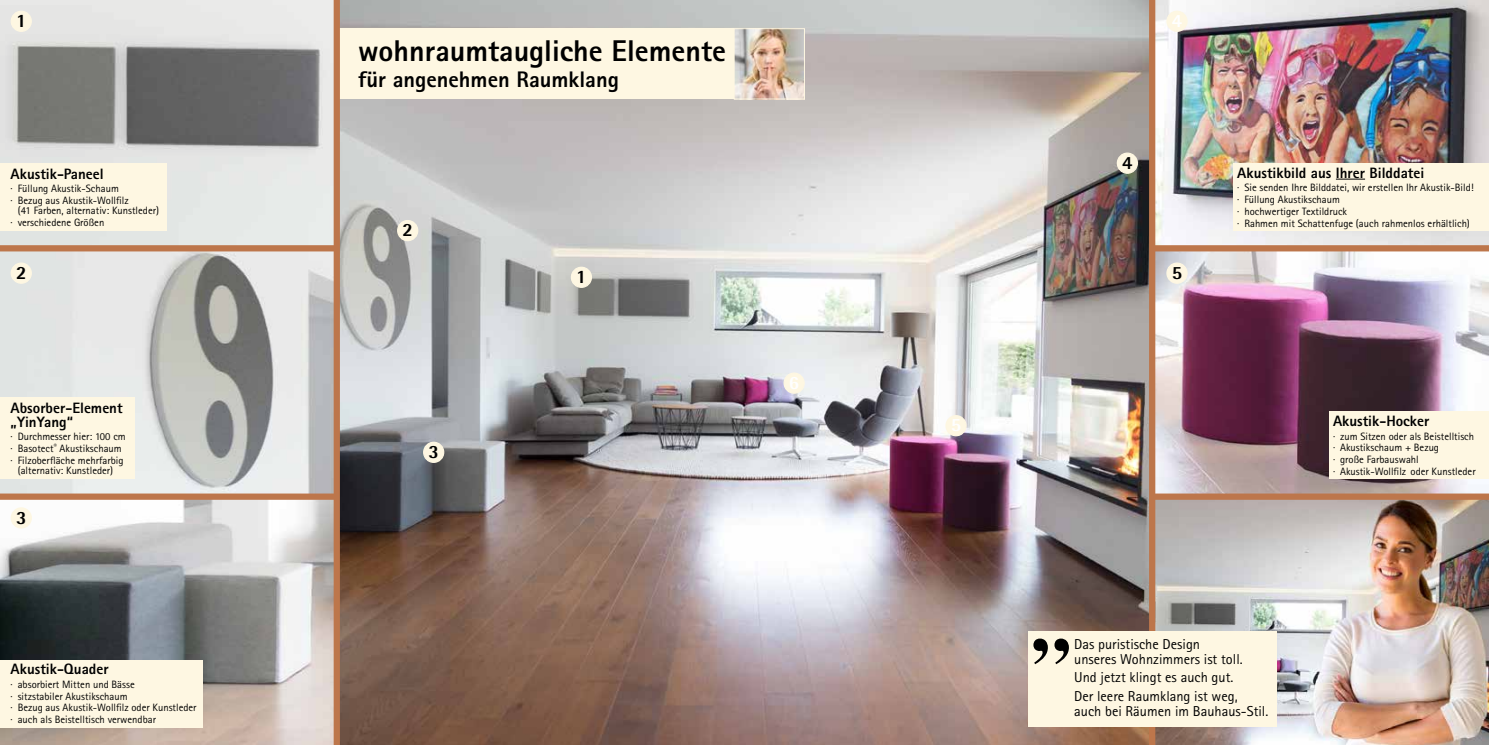
<style>
.page{position:relative;width:1489px;height:745px;background:#fff}
.page>*{position:absolute;margin:0;border:0;box-sizing:border-box;transform-origin:0 0}
.t1{font:800 30px "Rotis Sans Serif Std";color:#000}
.t2{font:800 22.5px "Rotis Sans Serif Std";color:#000}
.t3{font:800 18.75px "Rotis Semi Sans";color:#000}
.t4{font:800 18.75px "Rotis Semi Sans";color:#fff}
.t5{font:800 15px/13.8px "Rotis Sans Serif Std";color:#000}
.t6{font:14.38px/15px "Rotis Sans Serif Std";color:#000}
.t7{font:10.62px/11.8px "Rotis Sans Serif Std";color:#000}
</style>
<div class="page">
<img style="left:0;top:0;width:1488px;height:744px">
<svg style="left:0;top:0;width:333px;height:245px;background:#b3b4b3"></svg>
<div style="left:0;top:245px;width:337px;height:6px;background:#bd764b"></div>
<div style="left:1152px;top:245px;width:336px;height:6px;background:#bd764b"></div>
<div style="left:1152px;top:493px;width:336px;height:6px;background:#bd764b"></div>
<div style="left:423px;top:442px;width:20px;height:20px;background:#fef7e2;border-radius:50%"></div>
<div style="left:423px;top:441px;width:21px;height:21px;border:1px solid #fef7e2;border-radius:50%"></div>
<div style="left:397px;top:220px;width:20px;height:20px;background:#fef7e2;border-radius:50%"></div>
<div style="left:397px;top:220px;width:21px;height:21px;border:1px solid #fef7e2;border-radius:50%"></div>
<div style="left:571px;top:267px;width:20px;height:20px;background:#fef7e2;border-radius:50%"></div>
<div style="left:570px;top:266px;width:22px;height:22px;border:1px solid #fef7e2;border-radius:50%"></div>
<div style="left:1117px;top:153px;width:20px;height:20px;background:#fef7e2;border-radius:50%"></div>
<div style="left:1116px;top:152px;width:21px;height:22px;border:1px solid #fef7e2;border-radius:50%"></div>
<div style="left:946px;top:415px;width:20px;height:20px;background:#fef7e2;border-radius:50%"></div>
<div style="left:945px;top:415px;width:21px;height:21px;border:1px solid #fef7e2;border-radius:50%"></div>
<div style="left:1166px;top:11px;width:20px;height:20px;background:#fef7e2;border-radius:50%"></div>
<div style="left:1166px;top:11px;width:21px;height:21px;border:1px solid #fef7e2;border-radius:50%"></div>
<div style="left:11px;top:263px;width:20px;height:20px;background:#fef7e2;border-radius:50%"></div>
<div style="left:11px;top:262px;width:21px;height:21px;border:1px solid #fef7e2;border-radius:50%"></div>
<div style="left:11px;top:11px;width:20px;height:20px;background:#fef7e2;border-radius:50%"></div>
<div style="left:11px;top:11px;width:21px;height:21px;border:1px solid #fef7e2;border-radius:50%"></div>
<div style="left:11px;top:507px;width:20px;height:20px;background:#fef7e2;border-radius:50%"></div>
<div style="left:11px;top:507px;width:21px;height:21px;border:1px solid #fef7e2;border-radius:50%"></div>
<div style="left:1166px;top:263px;width:20px;height:20px;background:#fef7e2;border-radius:50%"></div>
<div style="left:1166px;top:262px;width:21px;height:21px;border:1px solid #fef7e2;border-radius:50%"></div>
<div style="left:1148px;top:0;width:7px;height:744px;background:#bd764b"></div>
<div style="left:0;top:493px;width:337px;height:6px;background:#bd764b"></div>
<div style="left:784px;top:373px;width:20px;height:20px;background:#fef7e2;border-radius:50%"></div>
<div style="left:783px;top:372px;width:21px;height:21px;border:1px solid #fef7e2;border-radius:50%"></div>
<div style="left:337px;top:28px;width:396px;height:71px;background:#fef7e2"></div>
<img style="left:735px;top:30px;width:67px;height:67px">
<div style="left:733px;top:28px;width:71px;height:71px;border:1px solid #fef7e2"></div>
<div style="left:333px;top:0;width:7px;height:744px;background:#bd764b"></div>
<div style="left:0;top:397px;width:135px;height:81px;background:#fef7e2"></div>
<div style="left:0;top:163px;width:167px;height:67px;background:#fef7e2"></div>
<div style="left:0;top:659px;width:202px;height:67px;background:#fef7e2"></div>
<div style="left:1233px;top:163px;width:255px;height:67px;background:#fef7e2"></div>
<svg style="left:1335px;top:179px;width:29px;height:1px"></svg>
<div style="left:1329px;top:411px;width:159px;height:67px;background:#fef7e2"></div>
<div style="left:1028px;top:631px;width:248px;height:95px;background:#fef7e2"></div>
<svg style="left:1033px;top:638px;width:35px;height:25px"></svg>
<h3 class="t3" style="left:16px;top:9px;width:12px">1</h3>
<h3 class="t5" style="left:11px;top:166px;width:95px">Akustik-Paneel</h3>
<p class="t7" style="left:11px;top:182px;width:120px">· Füllung Akustik-Schaum<br>· Bezug aus Akustik-Wollfilz</p>
<p class="t7" style="left:11px;top:204px;width:150px;text-indent:7px">(41 Farben, alternativ: Kunstleder) · verschiedene Größen</p>
<h3 class="t3" style="left:16px;top:260px;width:12px">2</h3>
<h3 class="t5" style="left:11px;top:400px;width:113px">Absorber-Element „YinYang“</h3>
<p class="t7" style="left:11px;top:430px;width:117px">· Durchmesser hier: 100 cm · Basotect<sup>®</sup> Akustikschaum · Filzoberfläche mehrfarbig</p>
<p class="t7" style="left:18px;top:464px;width:97px">(alternativ: Kunstleder)</p>
<h3 class="t3" style="left:16px;top:505px;width:12px">3</h3>
<h3 class="t5" style="left:11px;top:661px;width:100px">Akustik-Quader</h3>
<p class="t7" style="left:11px;top:677px;width:187px">· absorbiert Mitten und Bässe<br>· sitzstabiler Akustikschaum<br>· Bezug aus Akustik-Wollfilz oder Kunstleder · auch als Beistelltisch verwendbar</p>
<h1 class="t1" style="left:358px;top:32px;width:369px">wohnraumtaugliche Elemente</h1>
<h2 class="t2" style="left:358px;top:65px;width:262px">für angenehmen Raumklang</h2>
<h3 class="t3" style="left:402px;top:218px;width:12px">2</h3>
<h3 class="t3" style="left:428px;top:439px;width:12px">3</h3>
<h3 class="t3" style="left:576px;top:264px;width:12px">1</h3>
<h3 class="t4" style="left:788px;top:370px;width:12px">6</h3>
<h3 class="t4" style="left:950px;top:413px;width:12px">5</h3>
<h3 class="t4" style="left:1171px;top:9px;width:12px">4</h3>
<h3 class="t3" style="left:1122px;top:150px;width:12px">4</h3>
<h3 class="t3" style="left:1171px;top:260px;width:12px">5</h3>
<h3 class="t5" style="left:1237px;top:165px;width:188px">Akustikbild aus Ihrer Bilddatei</h3>
<p class="t7" style="left:1237px;top:181px;width:238px">· Sie senden Ihre Bilddatei, wir erstellen Ihr Akustik-Bild! · Füllung Akustikschaum<br>· hochwertiger Textildruck<br>· Rahmen mit Schattenfuge (auch rahmenlos erhältlich)</p>
<h3 class="t5" style="left:1332px;top:413px;width:98px">Akustik-Hocker</h3>
<p class="t7" style="left:1332px;top:429px;width:144px">· zum Sitzen oder als Beistelltisch · Akustikschaum + Bezug<br>· große Farbauswahl<br>· Akustik-Wollfilz oder Kunstleder</p>
<h3 class="t6" style="left:1074px;top:635px;width:170px">Das puristische Design unseres Wohnzimmers ist toll.</h3>
<h3 class="t6" style="left:1074px;top:667px;width:165px;line-height:18.5px">Und jetzt klingt es auch gut.<br>Der leere Raumklang ist weg,</h3>
<h3 class="t6" style="left:1074px;top:702px;width:196px">auch bei Räumen im Bauhaus-Stil.</h3>
</div>
